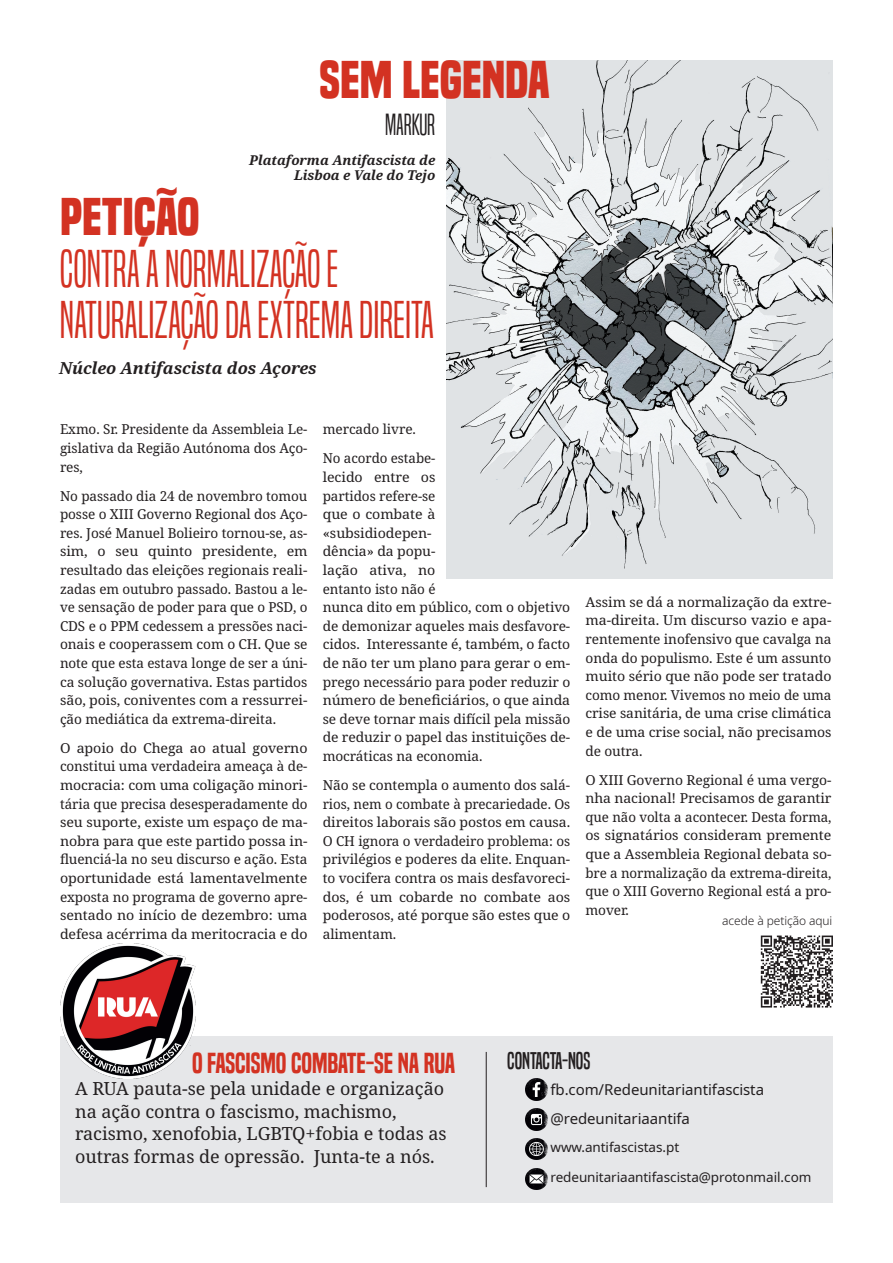
<style>
.page{position:relative;width:893px;height:1263px;background:#fff}
.page>*{position:absolute;margin:0;border:0;box-sizing:border-box;transform-origin:0 0}
.t1{font:49.5px/51px "Built Titling Lt";color:#d33222}
.t2{font:700 49.5px "Built Titling Rg";color:#d33222}
.t3{font:28.5px "Built Titling Lt";color:#231f20}
.t4{font:27px "Built Titling Sb";letter-spacing:-.005em;color:#d33222}
.t5{font:22.5px "Built Titling Rg";letter-spacing:-.005em;color:#231f20}
.t6{font:18px/22.5px "Noto Serif";letter-spacing:-.005em;color:#231f20}
.t7{font:italic 700 16.5px "Noto Serif";letter-spacing:-.01em;color:#231f20}
.t8{font:15px "Noto Sans";letter-spacing:-.005em;color:#231f20}
.t9{font:13.65px/18.6px "Noto Serif";letter-spacing:-.01em;color:#231f20;text-align:justify}
.t10{font:13.65px/18.6px "Noto Serif";letter-spacing:-.01em;color:#231f20;text-align:justify;scale:1.04 1}
.t11{font:13.5px "Noto Sans";letter-spacing:-.005em;color:#231f20}
.t12{font:italic 700 13.5px/15px "Noto Serif";letter-spacing:-.005em;color:#231f20;text-align:right}
.t13{font:300 12px "Noto Sans";letter-spacing:-.01em;color:#231f20}
</style>
<div class="page">
<img style="left:446px;top:60px;width:387px;height:518px">
<div style="left:60px;top:1036px;width:773px;height:167px;background:#e6e7e9"></div>
<img style="left:526px;top:1079px;width:21px;height:21px">
<img style="left:526px;top:1109px;width:21px;height:21px">
<img style="left:526px;top:1168px;width:21px;height:21px">
<img style="left:60px;top:943px;width:135px;height:135px">
<img style="left:526px;top:1138px;width:21px;height:22px">
<hr style="left:486px;top:1052px;width:1px;height:135px;background:#231f20">
<svg style="left:761px;top:935px;width:72px;height:72px"></svg>
<h1 class="t2" style="left:319px;top:50px;width:232px">SEM LEGENDA</h1>
<h2 class="t3" style="left:385px;top:108px;width:52px">MARKUR</h2>
<p class="t12" style="left:249px;top:152px;width:188px">Plataforma Antifascista de<br>Lisboa e Vale do Tejo</p>
<h1 class="t2" style="left:60px;top:188px;width:141px">PETIÇÃO</h1>
<h1 class="t1" style="left:60px;top:244px;width:376px">CONTRAANORMALIZAÇÃOE<br>NATURALIZAÇÃODAEXTREMADIREITA</h1>
<p class="t7" style="left:59px;top:356px;width:259px">Núcleo Antifascista dos Açores</p>
<p class="t9" style="left:60px;top:420px;width:249px">Exmo. Sr. Presidente da Assembleia Le‐ gislativa da Região Autónoma dos Aço‐ res,</p>
<p class="t9" style="left:60px;top:486px;width:249px">No passado dia 24 de novembro tomou posse o XIII Governo Regional dos Aço‐ res. José Manuel Bolieiro tornou-se, as‐ sim, o seu quinto presidente, em resultado das eleições regionais reali‐ zadas em outubro passado. Bastou a le‐ ve sensação de poder para que o PSD, o CDS e o PPM cedessem a pressões naci‐ onais e cooperassem com o CH. Que se note que esta estava longe de ser a úni‐ ca solução governativa. Estas partidos são, pois, coniventes com a ressurrei‐ ção mediática da extrema-direita.</p>
<p class="t10" style="left:60px;top:738px;width:240px">O apoio do Chega ao atual governo constitui uma verdadeira ameaça à de‐ mocracia: com uma coligação minori‐ tária que precisa desesperadamente do seu suporte, existe um espaço de ma‐ nobra para que este partido possa in‐ fluenciá-la no seu discurso e ação. Esta oportunidade está lamentavelmente exposta no programa de governo apre‐ sentado no início de dezembro: uma defesa acérrima da meritocracia e do</p>
<p class="t9" style="left:323px;top:414px;width:114px;line-height:29.1px">mercado livre.<br>No acordo estabe‐</p>
<p class="t10" style="left:323px;top:467px;width:239px;text-align:left">lecido entre os<br>partidos refere-se<br>que o combate à<br>«subsidiodepen‐<br>dência» da popu‐<br>lação ativa, no<br>entanto isto não é<br>nunca dito em público, com o objetivo de demonizar aqueles mais desfavore‐ cidos. Interessante é, também, o facto de não ter um plano para gerar o em‐ prego necessário para poder reduzir o número de beneficiários, o que ainda se deve tornar mais difícil pela missão de reduzir o papel das instituições de‐ mocráticas na economia.</p>
<p class="t9" style="left:323px;top:775px;width:249px">Não se contempla o aumento dos salá‐ rios, nem o combate à precariedade. Os direitos laborais são postos em causa.<br>O CH ignora o verdadeiro problema: os privilégios e poderes da elite. Enquan‐ to vocifera contra os mais desfavoreci‐ dos, é um cobarde no combate aos poderosos, até porque são estes que o alimentam.</p>
<p class="t9" style="left:585px;top:592px;width:247px">Assim se dá a normalização da extre‐ ma-direita. Um discurso vazio e apa‐ rentemente inofensivo que cavalga na onda do populismo. Este é um assunto muito sério que não pode ser tratado como menor. Vivemos no meio de uma crise sanitária, de uma crise climática e de uma crise social, não precisamos de outra.</p>
<p class="t9" style="left:585px;top:770px;width:248px">O XIII Governo Regional é uma vergo‐ nha nacional! Precisamos de garantir que não volta a acontecer. Desta forma, os signatários consideram premente que a Assembleia Regional debata so‐ bre a normalização da extrema-direita, que o XIII Governo Regional está a pro‐ mover.</p>
<p class="t13" style="left:722px;top:912px;width:112px">acede à petição aqui</p>
<h3 class="t4" style="left:192px;top:1047px;width:265px">O FASCISMO COMBATE-SE NA RUA</h3>
<h3 class="t6" style="left:75px;top:1077px;width:373px">A RUA pauta-se pela unidade e organização na ação contra o fascismo, machismo, racismo, xenofobia, LGBTQ+fobia e todas as outras formas de opressão. Junta-te a nós.</h3>
<h3 class="t5" style="left:507px;top:1047px;width:85px">CONTACTA-NOS</h3>
<p class="t8" style="left:550px;top:1079px;width:215px">fb.com/Redeunitariantifascista</p>
<p class="t8" style="left:550px;top:1108px;width:141px">@redeunitariaantifa</p>
<p class="t11" style="left:550px;top:1137px;width:130px">www.antifascistas.pt</p>
<p class="t11" style="left:550px;top:1167px;width:262px">redeunitariaantifascista@protonmail.com</p>
</div>
